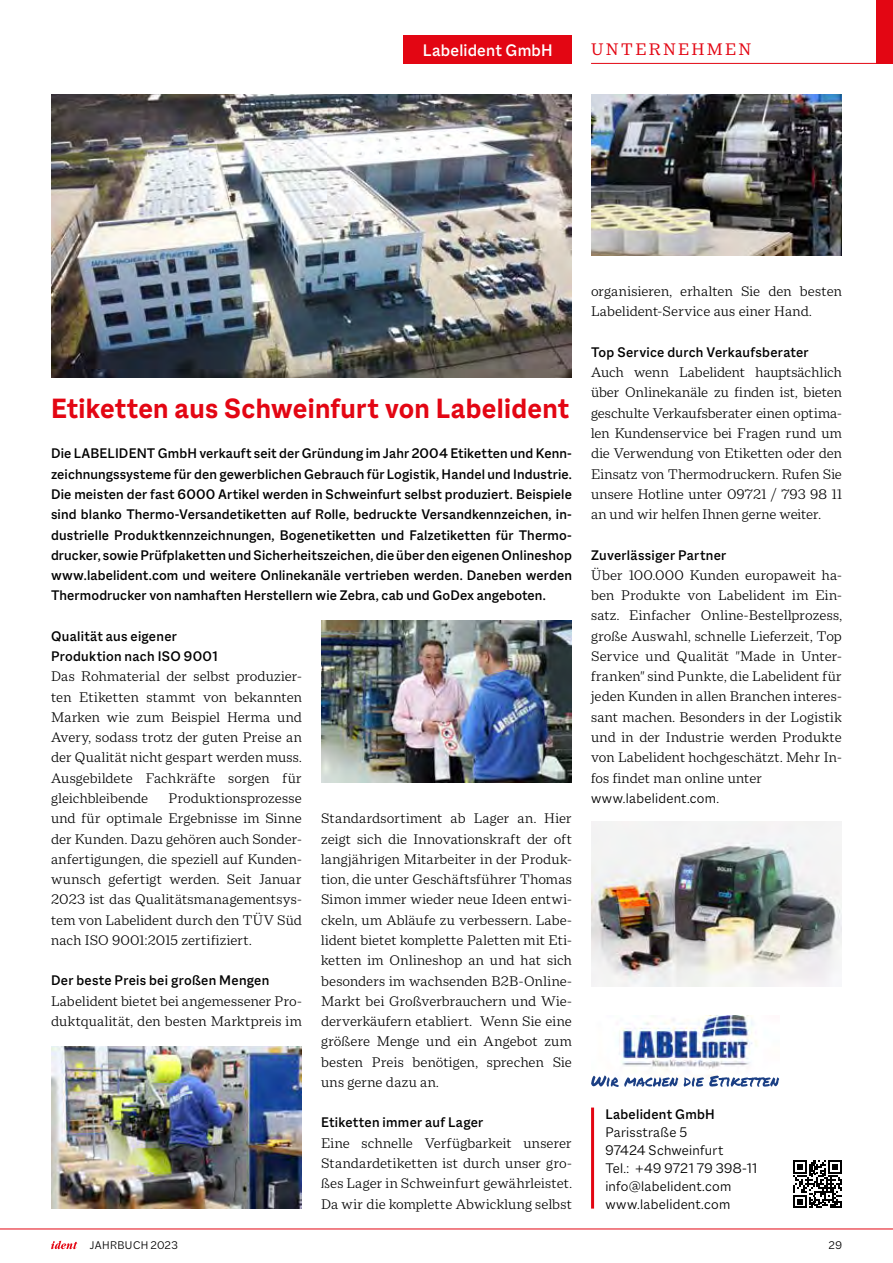
<style>
.page{position:relative;width:893px;height:1263px;background:#fff}
.page>*{position:absolute;margin:0;border:0;box-sizing:border-box;transform-origin:0 0}
.t1{font:700 30px "Macklin Sans";letter-spacing:.01em;color:#e30613}
.t2{font:500 18px "Macklin Sans";letter-spacing:.01em;color:#fff}
.t3{font:18px "Macklin Text";letter-spacing:.12em;color:#e30613}
.t4{font:300 15px/20.2px "Macklin Text";color:#000;text-align:justify}
.t5{font:500 15px/20.2px "Macklin Sans";letter-spacing:.02em;color:#000}
.t6{font:300 15px/18px "Macklin Sans";letter-spacing:.015em;color:#000}
.t7{font:300 12px "Macklin Sans";letter-spacing:.035em;color:#000}
</style>
<div class="page">
<div style="left:404px;top:35px;width:168px;height:29px;background:#e30613"></div>
<hr style="left:591px;top:1107px;width:3px;height:101px;background:#e30613">
<svg style="left:793px;top:1160px;width:48px;height:48px"></svg>
<img style="left:591px;top:1015px;width:188px;height:72px">
<img style="left:591px;top:94px;width:251px;height:162px">
<img style="left:51px;top:94px;width:521px;height:283px">
<img style="left:321px;top:621px;width:251px;height:162px">
<img style="left:51px;top:1046px;width:251px;height:162px">
<img style="left:591px;top:821px;width:251px;height:165px">
<div style="left:876px;top:0;width:17px;height:64px;background:#e30613"></div>
<hr style="left:0;top:1228px;width:893px;height:1px;background:#e30613">
<svg style="left:51px;top:1240px;width:26px;height:9px"></svg>
<hr style="left:591px;top:63px;width:302px;height:1px;background:#e30613">
<p class="t2" style="left:423px;top:40px;width:131px">Labelident GmbH</p>
<p class="t3" style="left:591px;top:39px;width:162px">UNTERNEHMEN</p>
<h1 class="t1" style="left:51px;top:391px;width:520px">Etiketten aus Schweinfurt von Labelident</h1>
<p class="t5" style="left:51px;top:443px;width:522px;text-align:justify">Die LABELIDENT GmbH verkauft seit der Gründung im Jahr 2004 Etiketten und Kenn&shy;zeichnungssysteme für den gewerblichen Gebrauch für Logistik, Handel und Industrie.<br>Die meisten der fast 6000 Artikel werden in Schweinfurt selbst produziert. Beispiele sind blanko Thermo-Versandetiketten auf Rolle, bedruckte Versandkennzeichen, in&shy;dustrielle Produktkennzeichnungen, Bogenetiketten und Falzetiketten für Thermo&shy;drucker, sowie Prüfplaketten und Sicherheitszeichen, die über den eigenen Onlineshop www.labelident.com und weitere Onlinekanäle vertrieben werden. Daneben werden Thermodrucker von namhaften Herstellern wie Zebra, cab und GoDex angeboten.</p>
<p class="t5" style="left:51px;top:626px;width:168px">Qualität aus eigener<br>Produktion nach ISO 9001</p>
<p class="t4" style="left:51px;top:666px;width:252px">Das Rohmaterial der selbst produzier&shy;ten Etiketten stammt von bekannten Marken wie zum Beispiel Herma und Avery, sodass trotz der guten Preise an der Qualität nicht gespart werden muss.<br>Ausgebildete Fachkräfte sorgen für gleichbleibende</p>
<p class="t4" style="left:51px;top:788px;width:252px;text-indent:118px">Produktionsprozesse und für optimale Ergebnisse im Sinne der Kunden. Dazu gehören auch Sonder&shy;anfertigungen, die speziell auf Kunden&shy;wunsch gefertigt werden. Seit Januar 2023 ist das Qualitätsmanagementsys&shy;tem von Labelident durch den TÜV Süd nach ISO 9001:2015 zertifiziert.</p>
<p class="t5" style="left:51px;top:970px;width:220px">Der beste Preis bei großen Mengen</p>
<p class="t4" style="left:51px;top:990px;width:252px">Labelident bietet bei angemessener Pro&shy;duktqualität, den besten Marktpreis im</p>
<p class="t4" style="left:321px;top:808px;width:252px">Standardsortiment ab Lager an. Hier zeigt sich die Innovationskraft der oft langjährigen Mitarbeiter in der Produk&shy;tion, die unter Geschäftsführer Thomas Simon immer wieder neue Ideen entwi&shy;ckeln, um Abläufe zu verbessern. Labe&shy;lident bietet komplette Paletten mit Eti&shy;ketten im Onlineshop an und hat sich besonders im wachsenden B2B-Online-Markt bei Großverbrauchern und Wie&shy;derverkäufern etabliert. Wenn Sie eine größere Menge und ein Angebot zum besten Preis benötigen, sprechen Sie uns gerne dazu an.</p>
<p class="t5" style="left:321px;top:1112px;width:164px">Etiketten immer auf Lager</p>
<p class="t4" style="left:321px;top:1132px;width:252px">Eine schnelle Verfügbarkeit unserer Standardetiketten ist durch unser gro&shy;ßes Lager in Schweinfurt gewährleistet.<br>Da wir die komplette Abwicklung selbst</p>
<p class="t4" style="left:591px;top:281px;width:252px">organisieren, erhalten Sie den besten<br>Labelident-Service aus einer Hand.</p>
<p class="t5" style="left:591px;top:342px;width:219px">Top Service durch Verkaufsberater</p>
<p class="t4" style="left:591px;top:362px;width:252px">Auch wenn Labelident hauptsächlich über Onlinekanäle zu finden ist, bieten geschulte Verkaufsberater einen optima&shy;len Kundenservice bei Fragen rund um die Verwendung von Etiketten oder den Einsatz von Thermodruckern. Rufen Sie unsere Hotline unter 09721 / 793 98 11 an und wir helfen Ihnen gerne weiter.</p>
<p class="t5" style="left:591px;top:544px;width:137px">Zuverlässiger Partner</p>
<p class="t4" style="left:591px;top:565px;width:252px">Über 100.000 Kunden europaweit ha&shy;ben Produkte von Labelident im Ein&shy;satz. Einfacher Online-Bestellprozess, große Auswahl, schnelle Lieferzeit, Top Service und Qualität "Made in Unter&shy;franken" sind Punkte, die Labelident für jeden Kunden in allen Branchen interes&shy;sant machen. Besonders in der Logistik und in der Industrie werden Produkte von Labelident hochgeschätzt. Mehr In&shy;fos findet man online unter</p>
<p class="t6" style="left:591px;top:789px;width:130px">www.labelident.com.</p>
<p class="t5" style="left:605px;top:1103px;width:111px">Labelident GmbH</p>
<p class="t6" style="left:605px;top:1122px;width:153px">Parisstraße 5<br>97424 Schweinfurt<br>Tel.: +49 9721 79 398-11 info@labelident.com www.labelident.com</p>
<p class="t7" style="left:90px;top:1238px;width:89px">JAHRBUCH 2023</p>
<p class="t7" style="left:829px;top:1238px;width:15px">29</p>
</div>
